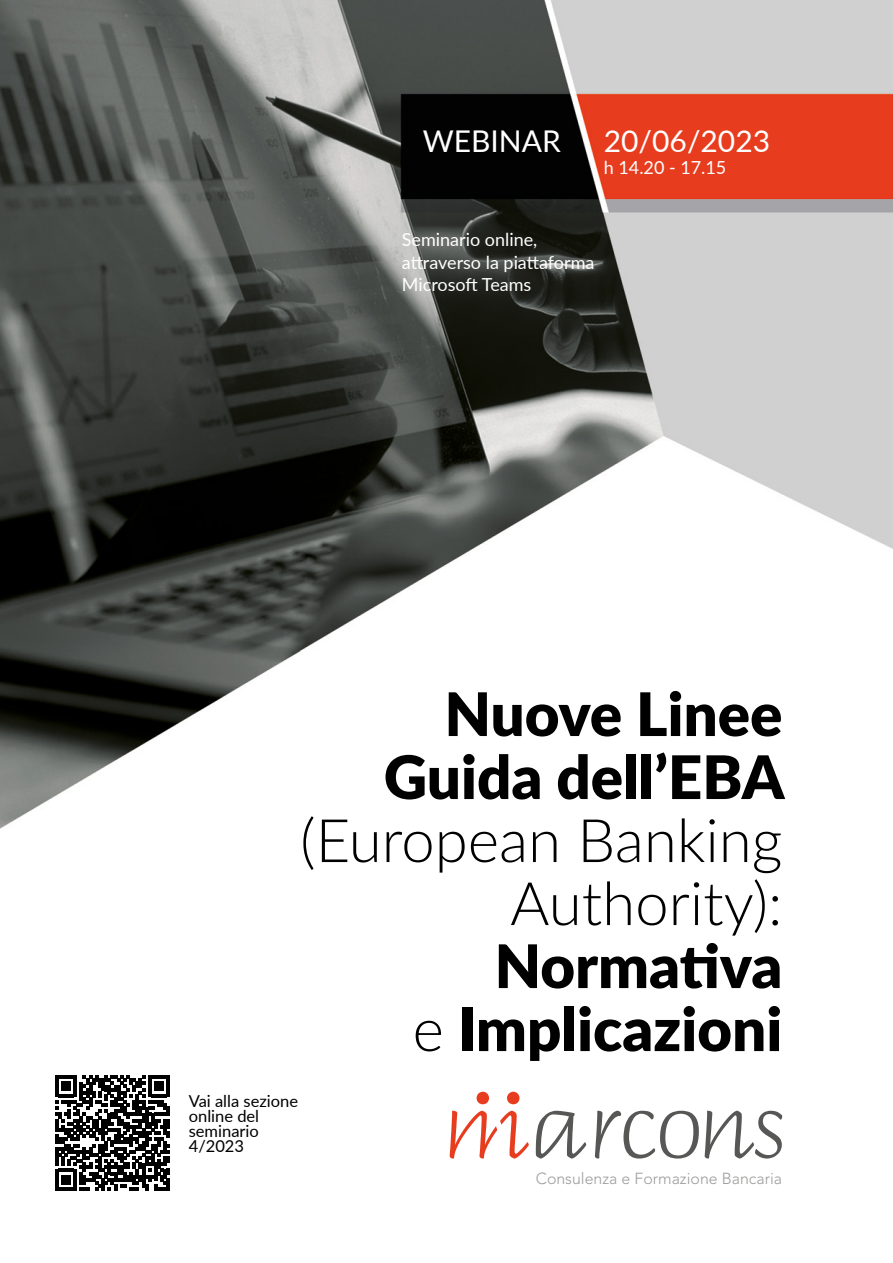
<style>
.page{position:relative;width:893px;height:1263px;background:#fff}
.page>*{position:absolute;margin:0;border:0;box-sizing:border-box;transform-origin:0 0}
.t1{font:900 60px/63px "Lato";color:#000;text-align:right}
.t2{font:300 60px/63px "Lato";color:#000;text-align:right}
.t3{font:30px "Lato";color:#fff}
.t4{font:18px/22.5px "Lato";color:#fff}
.t5{font:16.5px/15px "Lato";color:#000}
.t6{font:300 15.9px "Avenir LT Std";color:#9d9d9c}
.s1{font-weight:300}
</style>
<div class="page">
<img style="left:0;top:0;width:893px;height:1191px">
<svg style="left:705px;top:1111px;width:77px;height:47px"></svg>
<svg style="left:536px;top:1111px;width:50px;height:47px"></svg>
<svg style="left:595px;top:1111px;width:104px;height:47px"></svg>
<svg style="left:477px;top:1092px;width:12px;height:12px"></svg>
<svg style="left:507px;top:1092px;width:12px;height:12px"></svg>
<svg style="left:450px;top:1111px;width:79px;height:47px"></svg>
<svg style="left:55px;top:1075px;width:115px;height:115px"></svg>
<h2 class="t3" style="left:423px;top:119px;width:140px">WEBINAR</h2>
<h2 class="t3" style="left:604px;top:119px;width:168px">20/06/2023</h2>
<p class="t4" style="left:604px;top:156px;width:124px">h 14.20 - 17.15</p>
<p class="t4" style="left:402px;top:228px;width:194px">Seminario online, attraverso la piattaforma<br>Microsoft Teams</p>
<h1 class="t1" style="left:384px;top:680px;width:402px">Nuove Linee<br>Guida dell’EBA</h1>
<h1 class="t2" style="left:300px;top:807px;width:484px">(European Banking<br>Authority):</h1>
<h1 class="t1" style="left:413px;top:932px;width:371px">Normativa<br><span class="s1">e</span> Implicazioni</h1>
<p class="t5" style="left:189px;top:1092px;width:111px">Vai alla sezione online del seminario<br>4/2023</p>
<p class="t6" style="left:536px;top:1169px;width:248px">Consulenza e Formazione Bancaria</p>
</div>
